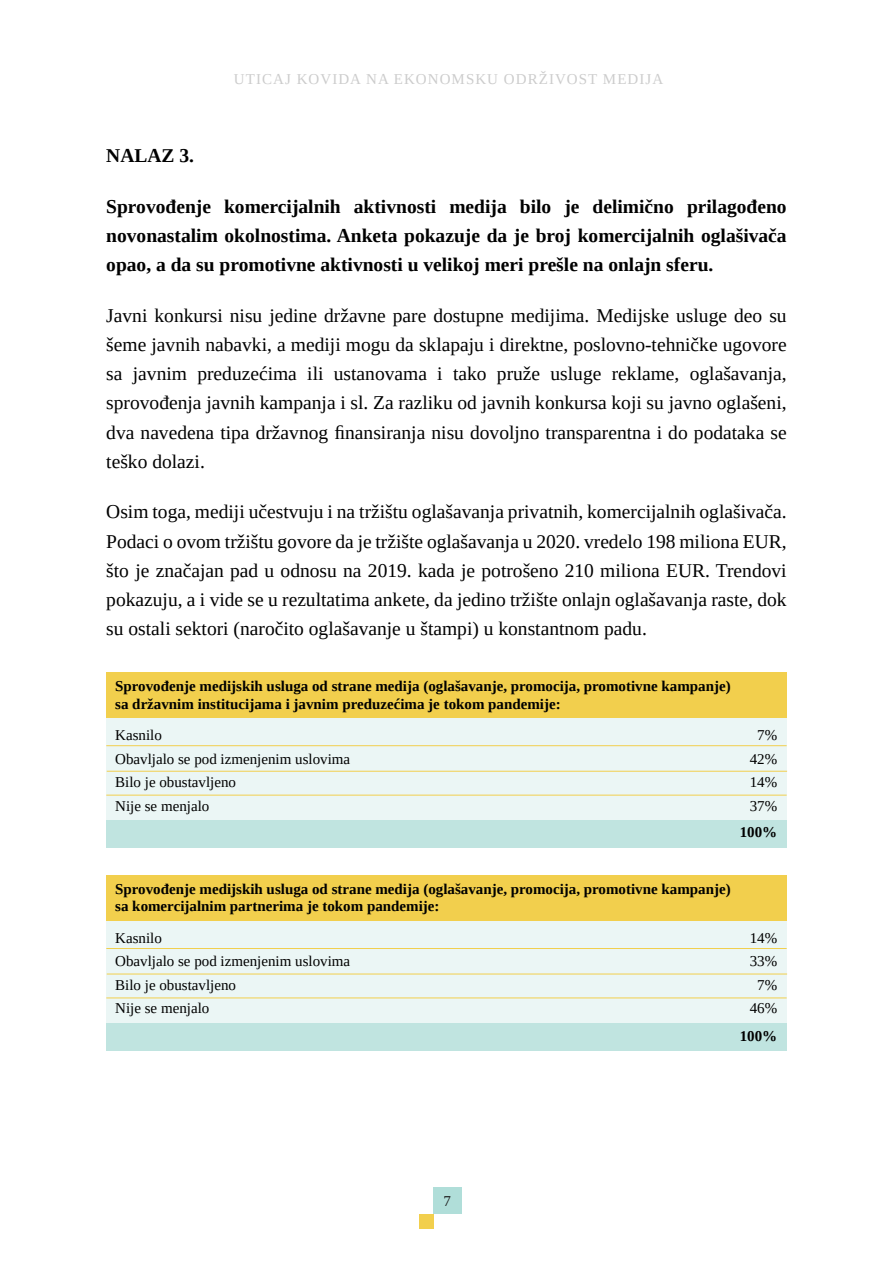
<style>
.page{position:relative;width:893px;height:1263px;background:#fff}
.page>*{position:absolute;margin:0;border:0;box-sizing:border-box;transform-origin:0 0}
.t1{font:19.5px/29.2px "Tinos";color:#000;text-align:justify}
.t2{font:700 19.5px/29.2px "Tinos";color:#000;text-align:justify}
.t3{font:700 15px/17.2px "Tinos";color:#000}
.t4{font:15px "Tinos";color:#000}
.t5{font:15px "Tinos";letter-spacing:.07em;color:#ccc}
.t6{font:15px "Tinos";color:#1a1a1a}
</style>
<div class="page">
<div style="left:419px;top:1214px;width:14px;height:14px;background:#f2cf4d"></div>
<div style="left:433px;top:1187px;width:28px;height:27px;background:#b0ded9"></div>
<div style="left:106px;top:717px;width:681px;height:103px;background:#ebf6f5"></div>
<div style="left:106px;top:920px;width:681px;height:102px;background:#ebf6f5"></div>
<div style="left:106px;top:820px;width:681px;height:27px;background:#c0e4e0"></div>
<div style="left:106px;top:1023px;width:681px;height:27px;background:#c0e4e0"></div>
<div style="left:106px;top:672px;width:681px;height:46px;background:#f2cf4d"></div>
<div style="left:106px;top:875px;width:681px;height:46px;background:#f2cf4d"></div>
<hr style="left:106px;top:745px;width:681px;height:1px;background:#f2cf4d">
<hr style="left:106px;top:948px;width:681px;height:1px;background:#f2cf4d">
<hr style="left:107px;top:771px;width:680px;height:1px;background:#f2cf4d">
<hr style="left:107px;top:974px;width:680px;height:1px;background:#f2cf4d">
<hr style="left:106px;top:795px;width:681px;height:1px;background:#f2cf4d">
<hr style="left:106px;top:997px;width:681px;height:1px;background:#f2cf4d">
<p class="t5" style="left:234px;top:70px;width:431px">UTICAJ KOVIDA NA EKONOMSKU ODRŽIVOST MEDIJA</p>
<p class="t2" style="left:106px;top:141px;width:89px">NALAZ 3.</p>
<p class="t2" style="left:106px;top:191px;width:682px">Sprovođenje komercijalnih aktivnosti medija bilo je delimično prilagođeno novonastalim okolnostima. Anketa pokazuje da je broj komercijalnih oglašivača opao, a da su promotivne aktivnosti u velikoj meri prešle na onlajn sferu.</p>
<p class="t1" style="left:106px;top:300px;width:682px">Javni konkursi nisu jedine državne pare dostupne medijima. Medijske usluge deo su šeme javnih nabavki, a mediji mogu da sklapaju i direktne, poslovno-tehničke ugovore sa javnim preduzećima ili ustanovama i tako pruže usluge reklame, oglašavanja, sprovođenja javnih kampanja i sl. Za razliku od javnih konkursa koji su javno oglašeni, dva navedena tipa državnog finansiranja nisu dovoljno transparentna i do podataka se teško dolazi.</p>
<p class="t1" style="left:106px;top:497px;width:682px">Osim toga, mediji učestvuju i na tržištu oglašavanja privatnih, komercijalnih oglašivača.<br>Podaci o ovom tržištu govore da je tržište oglašavanja u 2020. vredelo 198 miliona EUR, što je značajan pad u odnosu na 2019. kada je potrošeno 210 miliona EUR. Trendovi pokazuju, a i vide se u rezultatima ankete, da jedino tržište onlajn oglašavanja raste, dok su ostali sektori (naročito oglašavanje u štampi) u konstantnom padu.</p>
<p class="t3" style="left:115px;top:677px;width:617px">Sprovođenje medijskih usluga od strane medija (oglašavanje, promocija, promotivne kampanje) sa državnim institucijama i javnim preduzećima je tokom pandemije:</p>
<p class="t4" style="left:115px;top:725px;width:48px">Kasnilo</p>
<p class="t4" style="left:757px;top:725px;width:21px">7%</p>
<p class="t4" style="left:115px;top:749px;width:236px">Obavljalo se pod izmenjenim uslovima</p>
<p class="t4" style="left:750px;top:749px;width:29px">42%</p>
<p class="t4" style="left:115px;top:772px;width:122px">Bilo je obustavljeno</p>
<p class="t4" style="left:750px;top:772px;width:29px">14%</p>
<p class="t4" style="left:115px;top:796px;width:96px">Nije se menjalo</p>
<p class="t4" style="left:750px;top:796px;width:29px">37%</p>
<p class="t3" style="left:740px;top:823px;width:39px">100%</p>
<p class="t3" style="left:115px;top:880px;width:617px">Sprovođenje medijskih usluga od strane medija (oglašavanje, promocija, promotivne kampanje) sa komercijalnim partnerima je tokom pandemije:</p>
<p class="t4" style="left:115px;top:928px;width:48px">Kasnilo</p>
<p class="t4" style="left:750px;top:928px;width:29px">14%</p>
<p class="t4" style="left:115px;top:951px;width:236px">Obavljalo se pod izmenjenim uslovima</p>
<p class="t4" style="left:750px;top:951px;width:29px">33%</p>
<p class="t4" style="left:115px;top:975px;width:122px">Bilo je obustavljeno</p>
<p class="t4" style="left:757px;top:975px;width:21px">7%</p>
<p class="t4" style="left:115px;top:998px;width:96px">Nije se menjalo</p>
<p class="t4" style="left:750px;top:998px;width:29px">46%</p>
<p class="t3" style="left:740px;top:1027px;width:39px">100%</p>
<p class="t6" style="left:443px;top:1191px;width:9px">7</p>
</div>
